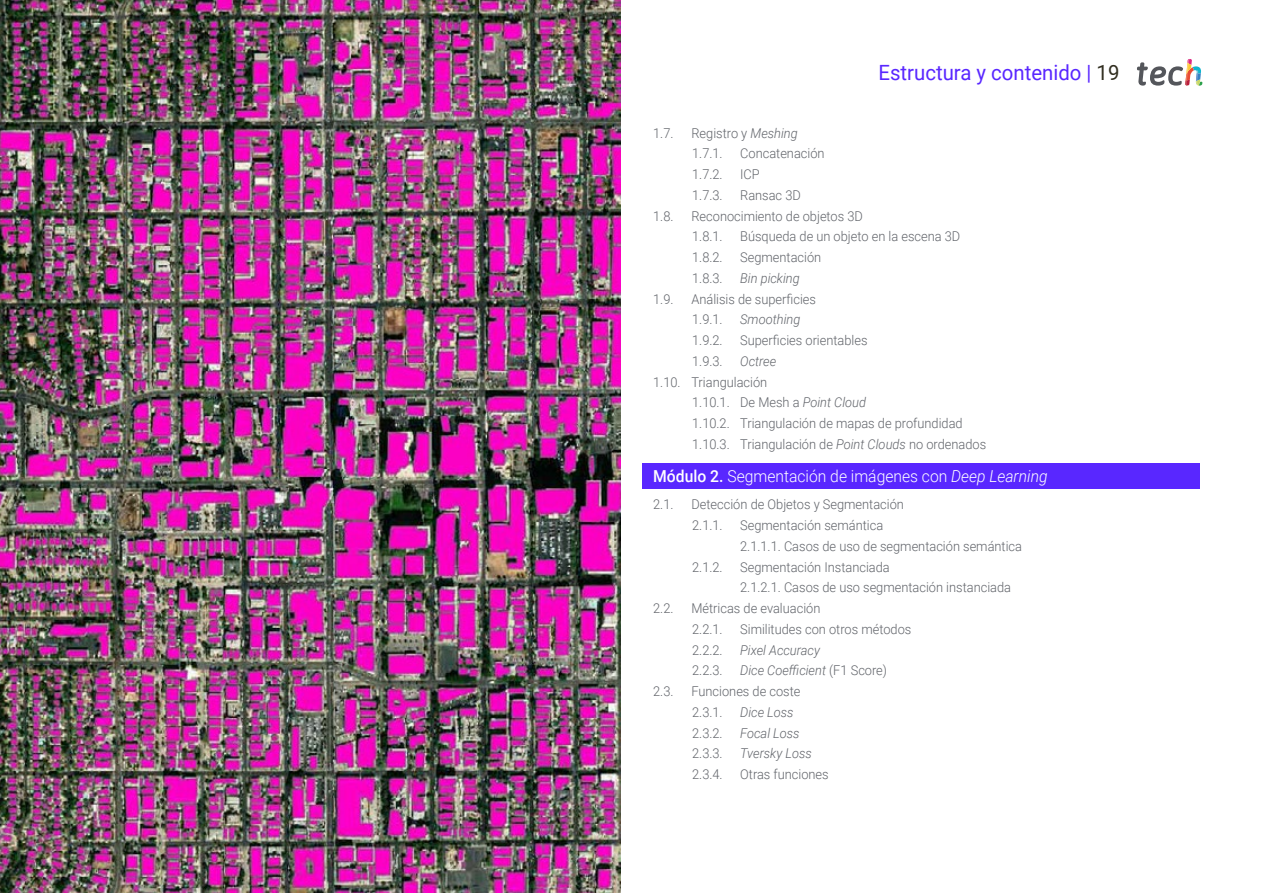
<style>
.page{position:relative;width:1263px;height:893px;background:#fff}
.page>*{position:absolute;margin:0;border:0;box-sizing:border-box;transform-origin:0 0}
.t1{font:21px "Roboto";color:#5927ff}
.t2{font:300 16.5px "Roboto";color:#fff;scale:.95 1}
.t3{font:300 13.5px/20.7px "Roboto";color:#61646a;scale:.95 1}
.t4{font:italic 300 13.5px "Roboto";color:#61646a;scale:.95 1}
.s1{font-style:italic}
.s2{color:#312e20}
.s3{font-weight:500}
.s4{font-style:normal}
</style>
<div class="page">
<img style="left:0;top:0;width:621px;height:893px">
<div style="left:642px;top:463px;width:557px;height:25px;background:#5927ff"></div>
<svg style="left:1137px;top:59px;width:65px;height:27px"></svg>
<p class="t3" style="left:653px;top:122px;width:23px">1.7.</p>
<p class="t3" style="left:691px;top:122px;width:113px">Registro y <span class="s1">Meshing<br></span>1.7.1.</p>
<p class="t3" style="left:740px;top:143px;width:90px">Concatenación</p>
<p class="t3" style="left:692px;top:164px;width:34px">1.7.2.</p>
<p class="t3" style="left:740px;top:164px;width:22px">ICP</p>
<p class="t3" style="left:692px;top:184px;width:34px">1.7.3.</p>
<p class="t3" style="left:740px;top:184px;width:65px">Ransac 3D</p>
<h1 class="t1" style="left:878px;top:57px;width:242px">Estructura y contenido | <span class="s2">19</span></h1>
<p class="t3" style="left:653px;top:205px;width:23px">1.8.</p>
<p class="t3" style="left:691px;top:205px;width:182px">Reconocimiento de objetos 3D<br>1.8.1.</p>
<p class="t3" style="left:740px;top:226px;width:233px">Búsqueda de un objeto en la escena 3D</p>
<p class="t3" style="left:692px;top:247px;width:34px">1.8.2.</p>
<p class="t3" style="left:740px;top:247px;width:87px">Segmentación</p>
<p class="t3" style="left:692px;top:267px;width:34px">1.8.3.</p>
<p class="t4" style="left:740px;top:269px;width:64px">Bin picking</p>
<p class="t3" style="left:653px;top:288px;width:23px">1.9.</p>
<p class="t3" style="left:691px;top:288px;width:133px">Análisis de superficies<br>1.9.1.</p>
<p class="t4" style="left:740px;top:310px;width:65px">Smoothing</p>
<p class="t3" style="left:692px;top:330px;width:34px">1.9.2.</p>
<p class="t3" style="left:740px;top:330px;width:136px">Superficies orientables</p>
<p class="t3" style="left:692px;top:350px;width:34px">1.9.3.</p>
<p class="t4" style="left:740px;top:352px;width:39px">Octree</p>
<p class="t3" style="left:692px;top:371px;width:311px;text-indent:-39px">1.10. Triangulación<br>1.10.1. De Mesh a <span class="s1">Point Cloud<br></span>1.10.2. Triangulación de mapas de profundidad 1.10.3. Triangulación de <span class="s1">Point Clouds</span> no ordenados</p>
<p class="t2" style="left:653px;top:465px;width:417px"><span class="s3">Módulo 2.</span> Segmentación de imágenes con <span class="s1">Deep Learning</span></p>
<p class="t3" style="left:653px;top:494px;width:23px">2.1.</p>
<p class="t3" style="left:691px;top:494px;width:225px">Detección de Objetos y Segmentación<br>2.1.1.</p>
<p class="t3" style="left:740px;top:514px;width:298px">Segmentación semántica<br>2.1.1.1. Casos de uso de segmentación semántica</p>
<p class="t3" style="left:692px;top:556px;width:34px">2.1.2.</p>
<p class="t3" style="left:740px;top:556px;width:287px">Segmentación Instanciada<br>2.1.2.1. Casos de uso segmentación instanciada</p>
<p class="t3" style="left:653px;top:597px;width:23px">2.2.</p>
<p class="t3" style="left:691px;top:597px;width:137px">Métricas de evaluación<br>2.2.1.</p>
<p class="t3" style="left:740px;top:618px;width:182px">Similitudes con otros métodos</p>
<p class="t3" style="left:692px;top:639px;width:34px">2.2.2.</p>
<p class="t4" style="left:740px;top:640px;width:86px">Pixel Accuracy</p>
<p class="t3" style="left:692px;top:660px;width:34px">2.2.3.</p>
<p class="t4" style="left:740px;top:661px;width:156px">Dice Coefficient <span class="s4">(F1 Score)</span></p>
<p class="t3" style="left:653px;top:680px;width:23px">2.3.</p>
<p class="t3" style="left:691px;top:680px;width:116px">Funciones de coste<br>2.3.1.</p>
<p class="t4" style="left:740px;top:702px;width:58px">Dice Loss</p>
<p class="t3" style="left:692px;top:722px;width:34px">2.3.2.</p>
<p class="t4" style="left:740px;top:723px;width:64px">Focal Loss</p>
<p class="t3" style="left:692px;top:743px;width:34px">2.3.3.</p>
<p class="t4" style="left:740px;top:744px;width:77px">Tversky Loss</p>
<p class="t3" style="left:692px;top:763px;width:34px">2.3.4.</p>
<p class="t3" style="left:740px;top:763px;width:95px">Otras funciones</p>
</div>
